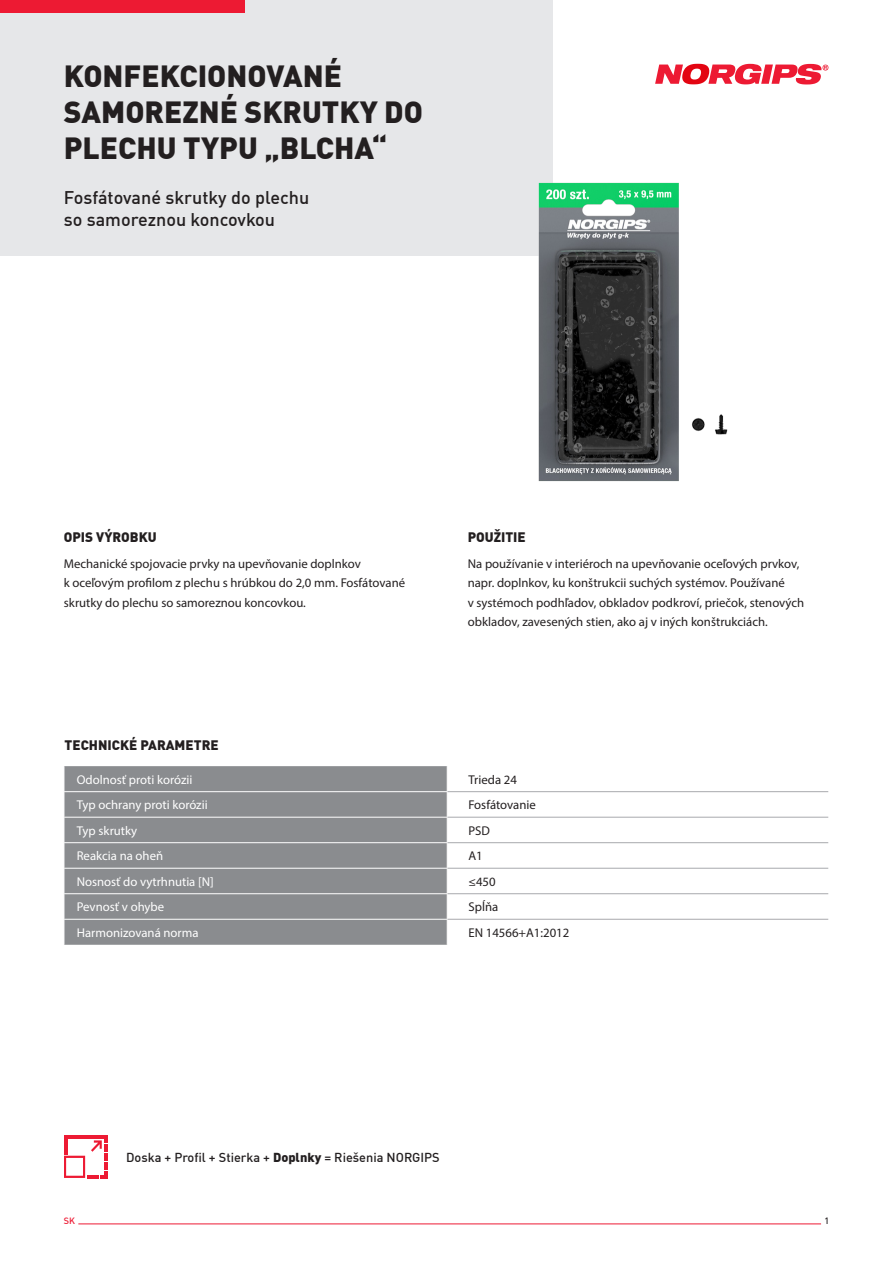
<style>
.page{position:relative;width:893px;height:1263px;background:#fff}
.page>*{position:absolute;margin:0;border:0;box-sizing:border-box;transform-origin:0 0}
.t1{font:900 30px/36px "DIN Offc Pro";color:#231f20}
.t2{font:500 18px/22.5px "DIN Offc Pro";color:#231f20}
.header_2{font:900 13.5px "DIN Offc Pro";color:#231f20}
.txt{font:12.75px/19.5px "Myriad Pro";color:#231f20}
.t3{font:12.75px "Myriad Pro";color:#fff}
.t4{font:500 12.75px "DIN Offc Pro";color:#231f20}
.t5{font:500 9px "DIN Offc Pro";color:#ed1a33}
.t6{font:500 9px "DIN Offc Pro";color:#231f20}
.s1{font-weight:900}
</style>
<div class="page">
<div style="left:0;top:0;width:553px;height:255px;background:#e6e7e9"></div>
<div style="left:0;top:0;width:244px;height:13px;background:#ed1a33"></div>
<svg style="left:655px;top:64px;width:173px;height:20px"></svg>
<hr style="left:78px;top:1223px;width:743px;height:1px;background:#ed1a33">
<svg style="left:64px;top:1135px;width:43px;height:44px"></svg>
<div style="left:65px;top:766px;width:382px;height:179px;background:#8a8c8f"></div>
<hr style="left:64px;top:791px;width:384px;height:1px;background:#fff">
<hr style="left:64px;top:817px;width:384px;height:1px;background:#fff">
<hr style="left:64px;top:842px;width:384px;height:1px;background:#fff">
<hr style="left:64px;top:868px;width:384px;height:1px;background:#fff">
<hr style="left:64px;top:893px;width:384px;height:1px;background:#fff">
<hr style="left:64px;top:919px;width:384px;height:1px;background:#fff">
<svg style="left:64px;top:766px;width:1px;height:179px"></svg>
<svg style="left:447px;top:791px;width:1px;height:129px"></svg>
<hr style="left:448px;top:791px;width:380px;height:1px;background:#a8a9ad">
<hr style="left:448px;top:817px;width:380px;height:1px;background:#a8a9ad">
<hr style="left:448px;top:842px;width:380px;height:1px;background:#a8a9ad">
<hr style="left:448px;top:868px;width:380px;height:1px;background:#a8a9ad">
<hr style="left:448px;top:893px;width:380px;height:1px;background:#a8a9ad">
<hr style="left:448px;top:919px;width:380px;height:1px;background:#a8a9ad">
<img style="left:395px;top:182px;width:333px;height:300px">
<p class="t1" style="left:64px;top:56px;width:361px">KONFEKCIONOVANÉ<br>SAMOREZNÉ SKRUTKY DO<br>PLECHU TYPU „BLCHA“</p>
<p class="t2" style="left:64px;top:185px;width:247px">Fosfátované skrutky do plechu so samoreznou koncovkou</p>
<p class="header_2" style="left:64px;top:527px;width:94px">OPIS VÝROBKU</p>
<p class="header_2" style="left:468px;top:527px;width:60px">POUŽITIE</p>
<p class="txt" style="left:64px;top:554px;width:343px">Mechanické spojovacie prvky na upevňovanie doplnkov<br>k oceľovým profilom z plechu s hrúbkou do 2,0 mm. Fosfátované skrutky do plechu so samoreznou koncovkou.</p>
<p class="header_2" style="left:65px;top:734px;width:156px">TECHNICKÉ PARAMETRE</p>
<p class="txt" style="left:468px;top:554px;width:338px">Na používanie v interiéroch na upevňovanie oceľových prvkov, napr. doplnkov, ku konštrukcii suchých systémov. Používané<br>v systémoch podhľadov, obkladov podkroví, priečok, stenových obkladov, zavesených stien, ako aj v iných konštrukciách.</p>
<p class="t3" style="left:77px;top:772px;width:117px">Odolnosť proti korózii</p>
<p class="txt" style="left:468px;top:769px;width:50px">Trieda 24</p>
<p class="t3" style="left:77px;top:797px;width:133px">Typ ochrany proti korózii</p>
<p class="txt" style="left:468px;top:795px;width:69px">Fosfátovanie</p>
<p class="t3" style="left:77px;top:823px;width:62px">Typ skrutky</p>
<p class="txt" style="left:468px;top:820px;width:23px">PSD</p>
<p class="t3" style="left:77px;top:848px;width:88px">Reakcia na oheň</p>
<p class="txt" style="left:468px;top:846px;width:16px">A1</p>
<p class="t3" style="left:77px;top:874px;width:139px">Nosnosť do vytrhnutia [N]</p>
<p class="txt" style="left:468px;top:872px;width:29px">≤450</p>
<p class="t3" style="left:77px;top:899px;width:89px">Pevnosť v ohybe</p>
<p class="txt" style="left:468px;top:897px;width:31px">Spĺňa</p>
<p class="t3" style="left:77px;top:925px;width:123px">Harmonizovaná norma</p>
<p class="txt" style="left:468px;top:923px;width:102px">EN 14566+A1:2012</p>
<p class="t4" style="left:126px;top:1147px;width:315px">Doska + Profil + Stierka + <span class="s1">Doplnky</span> = Riešenia NORGIPS</p>
<p class="t5" style="left:64px;top:1214px;width:13px">SK</p>
<p class="t6" style="left:824px;top:1214px;width:6px">1</p>
</div>
